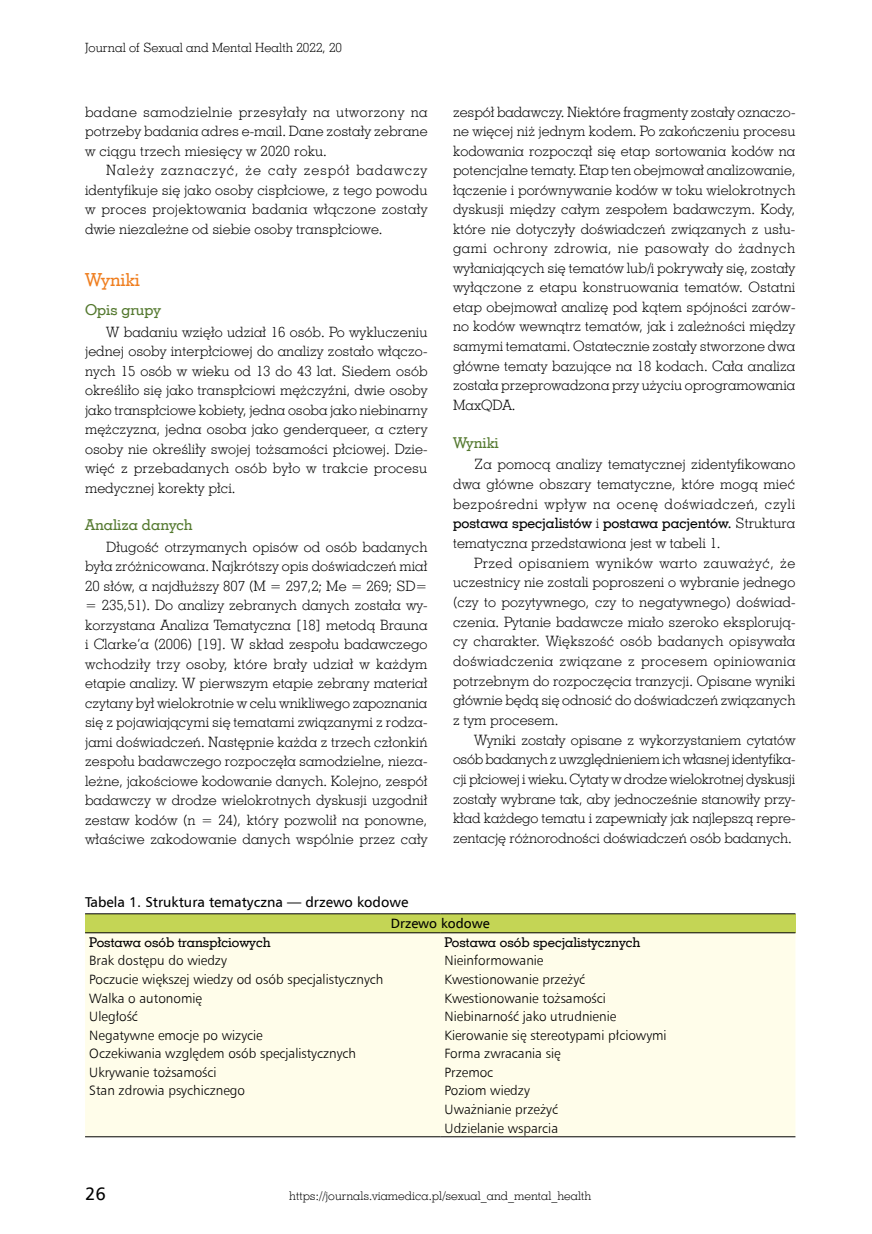
<style>
.page{position:relative;width:872px;height:1234px;background:#fff}
.page>*{position:absolute;margin:0;border:0;box-sizing:border-box;transform-origin:0 0}
.t1{font:18px "Geo Slab 703 Md EU";color:#ef7e1f}
.t2{font:18px "Humnst 777 EU";color:#000}
.t3{font:15px "Geo Slab 703 Md EU";color:#53782e}
.t4{font:14.25px/19.5px "Geo Slab 703 Lt EU";color:#000;text-align:justify}
.t5{font:14.25px "Geo Slab 703 Lt EU";letter-spacing:-.02em;color:#000}
.t6{font:14.25px "Geo Slab 703 Lt EU";letter-spacing:-.025em;color:#000}
.t7{font:14.25px "Geo Slab 703 Md EU";color:#000}
.t8{font:14.25px "Geo Slab 703 Lt EU";letter-spacing:.02em;color:#000}
.t9{font:14.25px "Humnst 777 EU";color:#000}
.t10{font:14.25px "Geo Slab 703 Lt EU";letter-spacing:.03em;color:#000}
.t11{font:13.5px/18.6px "Humnst 777 Lt EU";color:#000}
.t12{font:13.5px "Geo Slab 703 Md EU";color:#000}
.t13{font:13.5px "Humnst 777 EU";color:#000}
.t14{font:12.75px "Geo Slab 703 Lt EU";color:#000}
.t15{font:12px "Geo Slab 703 Lt EU";color:#000}
.s1{font-family:"Geo Slab 703 Lt EU"}
</style>
<div class="page">
<div style="left:85px;top:913px;width:710px;height:19px;background:#c4d555"></div>
<div style="left:85px;top:933px;width:710px;height:203px;background:#fffdea"></div>
<hr style="left:85px;top:913px;width:355px;height:1px;background:#000">
<hr style="left:440px;top:913px;width:355px;height:1px;background:#000">
<hr style="left:85px;top:932px;width:355px;height:1px;background:#000">
<hr style="left:440px;top:932px;width:355px;height:1px;background:#000">
<hr style="left:440px;top:1136px;width:355px;height:1px;background:#000">
<hr style="left:85px;top:1136px;width:355px;height:1px;background:#000">
<p class="t14" style="left:85px;top:39px;width:258px">Journal of Sexual and Mental Health 2022, 20</p>
<p class="t4" style="left:85px;top:102px;width:344px">badane samodzielnie przesyłały na utworzony na potrzeby badania adres e-mail. Dane zostały zebrane w ciągu trzech miesięcy w 2020 roku.</p>
<p class="t4" style="left:85px;top:160px;width:344px;text-indent:21px">Należy zaznaczyć, że cały zespół badawczy identyfikuje się jako osoby cispłciowe, z tego powodu w proces projektowania badania włączone zostały dwie niezależne od siebie osoby transpłciowe.</p>
<p class="t1" style="left:85px;top:268px;width:56px">Wyniki</p>
<p class="t3" style="left:85px;top:300px;width:77px">Opis grupy</p>
<p class="t4" style="left:85px;top:321px;width:344px;text-indent:21px">W badaniu wzięło udział 16 osób. Po wykluczeniu jednej osoby interpłciowej do analizy zostało włączo&shy;nych 15 osób w wieku od 13 do 43 lat. Siedem osób określiło się jako transpłciowi mężczyźni, dwie osoby jako transpłciowe kobiety, jedna osoba jako niebinarny mężczyzna, jedna osoba jako genderqueer, a cztery osoby nie określiły swojej tożsamości płciowej. Dzie&shy;więć z przebadanych osób było w trakcie procesu medycznej korekty płci.</p>
<p class="t3" style="left:85px;top:515px;width:109px">Analiza danych</p>
<p class="t4" style="left:85px;top:536px;width:344px;text-indent:21px">Długość otrzymanych opisów od osób badanych była zróżnicowana. Najkrótszy opis doświadczeń miał 20 słów, a najdłuższy 807 (M = 297,2; Me = 269; SD= = 235,51). Do analizy zebranych danych została wy&shy;korzystana Analiza Tematyczna [18] metodą Brauna i Clarke’a (2006) [19]. W skład zespołu badawczego wchodziły trzy osoby, które brały udział w każdym etapie analizy. W pierwszym etapie zebrany materiał czytany był wielokrotnie w celu wnikliwego zapoznania się z pojawiającymi się tematami związanymi z rodza&shy;jami doświadczeń. Następnie każda z trzech członkiń zespołu badawczego rozpoczęła samodzielne, nieza&shy;leżne, jakościowe kodowanie danych. Kolejno, zespół badawczy w drodze wielokrotnych dyskusji uzgodnił zestaw kodów (n = 24), który pozwolił na ponowne, właściwe zakodowanie danych wspólnie przez cały</p>
<p class="t4" style="left:453px;top:102px;width:344px">zespół badawczy. Niektóre fragmenty zostały oznaczo&shy;ne więcej niż jednym kodem. Po zakończeniu procesu kodowania rozpoczął się etap sortowania kodów na potencjalne tematy. Etap ten obejmował analizowanie, łączenie i porównywanie kodów w toku wielokrotnych dyskusji między całym zespołem badawczym. Kody, które nie dotyczyły doświadczeń związanych z usłu&shy;gami ochrony zdrowia, nie pasowały do żadnych wyłaniających się tematów lub/i pokrywały się, zostały wyłączone z etapu konstruowania tematów. Ostatni etap obejmował analizę pod kątem spójności zarów&shy;no kodów wewnątrz tematów, jak i zależności między samymi tematami. Ostatecznie zostały stworzone dwa główne tematy bazujące na 18 kodach. Cała analiza została przeprowadzona przy użyciu oprogramowania MaxQDA.</p>
<p class="t3" style="left:453px;top:433px;width:47px">Wyniki</p>
<p class="t4" style="left:453px;top:454px;width:344px;text-indent:21px">Za pomocą analizy tematycznej zidentyfikowano dwa główne obszary tematyczne, które mogą mieć bezpośredni wpływ na ocenę doświadczeń, czyli</p>
<p class="t7" style="left:453px;top:514px;width:344px">postawa specjalistów <span class="s1">i</span> postawa pacjentów. <span class="s1">Struktura</span></p>
<p class="t4" style="left:453px;top:533px;width:269px">tematyczna przedstawiona jest w tabeli 1.</p>
<p class="t10" style="left:474px;top:554px;width:323px">Przed opisaniem wyników warto zauważyć, że</p>
<p class="t4" style="left:453px;top:572px;width:344px">uczestnicy nie zostali poproszeni o wybranie jednego</p>
<p class="t4" style="left:453px;top:592px;width:344px">(czy to pozytywnego, czy to negatywnego) doświad-</p>
<p class="t4" style="left:453px;top:611px;width:344px">czenia. Pytanie badawcze miało szeroko eksplorują-</p>
<p class="t4" style="left:453px;top:631px;width:344px">cy charakter. Większość osób badanych opisywała</p>
<p class="t8" style="left:453px;top:652px;width:344px">doświadczenia związane z procesem opiniowania</p>
<p class="t4" style="left:453px;top:670px;width:344px">potrzebnym do rozpoczęcia tranzycji. Opisane wyniki</p>
<p class="t4" style="left:453px;top:690px;width:344px">głównie będą się odnosić do doświadczeń związanych</p>
<p class="t4" style="left:453px;top:710px;width:107px">z tym procesem.</p>
<p class="t4" style="left:474px;top:729px;width:323px">Wyniki zostały opisane z wykorzystaniem cytatów</p>
<p class="t6" style="left:453px;top:750px;width:344px">osób badanych z uwzględnieniem ich własnej identyfika-</p>
<p class="t5" style="left:453px;top:770px;width:344px">cji płciowej i wieku. Cytaty w drodze wielokrotnej dyskusji</p>
<p class="t4" style="left:453px;top:788px;width:344px">zostały wybrane tak, aby jednocześnie stanowiły przy-</p>
<p class="t4" style="left:453px;top:808px;width:344px">kład każdego tematu i zapewniały jak najlepszą repre-</p>
<p class="t4" style="left:453px;top:827px;width:340px">zentację różnorodności doświadczeń osób badanych.</p>
<p class="t9" style="left:85px;top:893px;width:325px">Tabela 1. Struktura tematyczna — drzewo kodowe</p>
<p class="t13" style="left:391px;top:914px;width:100px">Drzewo kodowe</p>
<p class="t12" style="left:89px;top:933px;width:183px">Postawa osób transpłciowych</p>
<p class="t12" style="left:444px;top:933px;width:197px">Postawa osób specjalistycznych</p>
<p class="t11" style="left:89px;top:950px;width:139px">Brak dostępu do wiedzy</p>
<p class="t11" style="left:444px;top:950px;width:100px">Nieinformowanie</p>
<p class="t11" style="left:89px;top:969px;width:295px">Poczucie większej wiedzy od osób specjalistycznych</p>
<p class="t11" style="left:444px;top:969px;width:142px">Kwestionowanie przeżyć</p>
<p class="t11" style="left:89px;top:988px;width:114px">Walka o autonomię</p>
<p class="t11" style="left:444px;top:988px;width:163px">Kwestionowanie tożsamości</p>
<p class="t11" style="left:89px;top:1006px;width:50px">Uległość</p>
<p class="t11" style="left:444px;top:1006px;width:173px">Niebinarność jako utrudnienie</p>
<p class="t11" style="left:89px;top:1025px;width:175px">Negatywne emocje po wizycie</p>
<p class="t11" style="left:444px;top:1025px;width:223px">Kierowanie się stereotypami płciowymi</p>
<p class="t11" style="left:89px;top:1043px;width:268px">Oczekiwania względem osób specjalistycznych</p>
<p class="t11" style="left:444px;top:1043px;width:118px">Forma zwracania się</p>
<p class="t11" style="left:89px;top:1062px;width:129px">Ukrywanie tożsamości</p>
<p class="t11" style="left:444px;top:1062px;width:50px">Przemoc</p>
<p class="t11" style="left:89px;top:1080px;width:157px">Stan zdrowia psychicznego</p>
<p class="t11" style="left:444px;top:1080px;width:115px">Poziom wiedzy<br>Uważnianie przeżyć<br>Udzielanie wsparcia</p>
<p class="t2" style="left:85px;top:1181px;width:22px">26</p>
<p class="t15" style="left:289px;top:1188px;width:304px">https://journals.viamedica.pl/sexual_and_mental_health</p>
</div>
